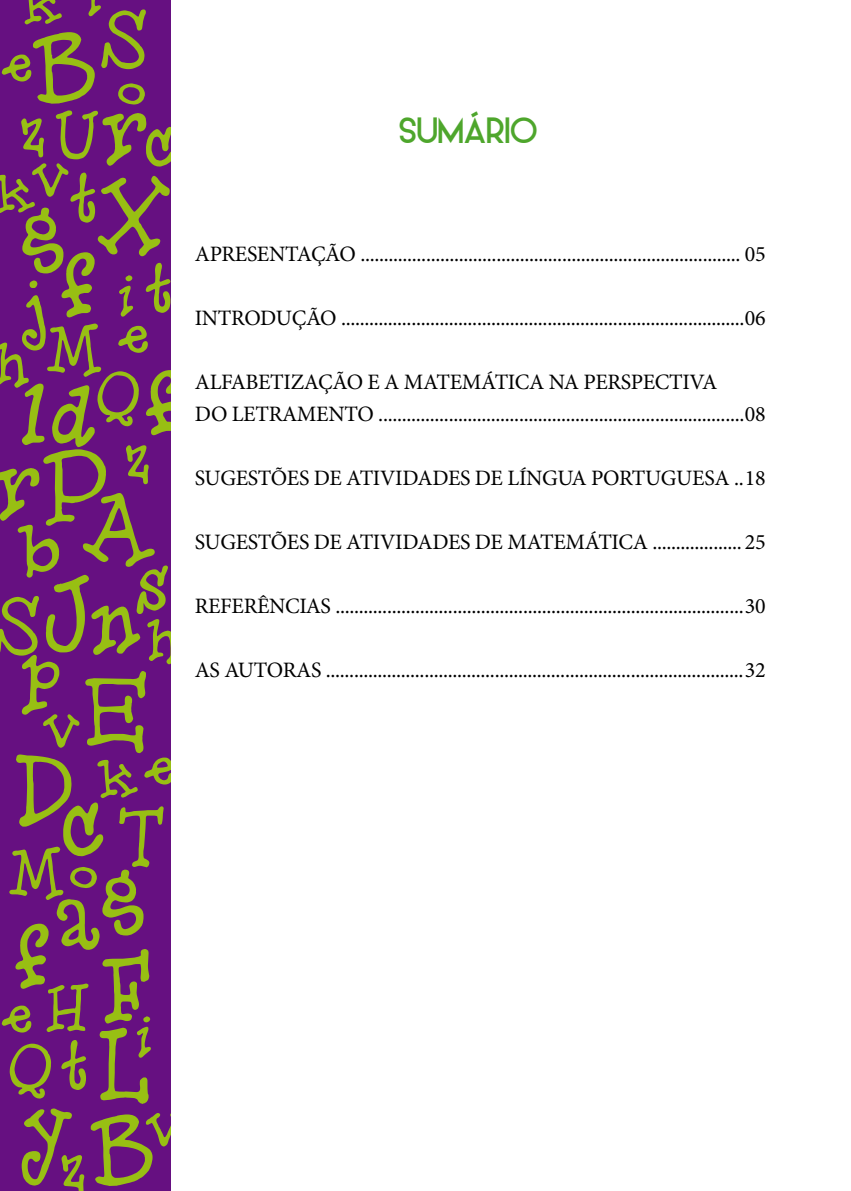
<style>
.page{position:relative;width:851px;height:1191px;background:#fff}
.page>*{position:absolute;margin:0;border:0;box-sizing:border-box;transform-origin:0 0}
.t1{font:111.2px "Hero Of Fools";color:#98bf13}
.t2{font:96.6px "Hero Of Fools";color:#98bf13}
.t3{font:91.6px "Hero Of Fools";color:#98bf13}
.t4{font:87.6px "Hero Of Fools";color:#98bf13}
.t5{font:85.8px "Hero Of Fools";color:#98bf13}
.t6{font:82.2px "Hero Of Fools";color:#98bf13}
.t7{font:72px/148.4px "Hero Of Fools";color:#98bf13;text-align:center}
.t8{font:32px "Alpaca Scarlett Demo";color:#4ea62c}
.t9{font:22px/32px "Minion Pro";letter-spacing:-.015em;color:#000}
</style>
<div class="page">
<div style="left:0;top:0;width:170px;height:1191px;background:#661081"></div>
<h3 class="t7" style="left:20px;top:-71px;width:45px">k</h3>
<h3 class="t5" style="left:100px;top:-5px;width:50px">S</h3>
<h1 class="t1" style="left:31px;top:8px;width:69px">B</h1>
<h3 class="t7" style="left:1px;top:-12px;width:36px">e</h3>
<h3 class="t7" style="left:117px;top:18px;width:33px">o</h3>
<h3 class="t7" style="left:20px;top:57px;width:78px">zU</h3>
<h1 class="t1" style="left:100px;top:75px;width:52px">r</h1>
<h3 class="t6" style="left:144px;top:106px;width:36px">c</h3>
<h3 class="t7" style="left:31px;top:102px;width:41px">v</h3>
<h3 class="t5" style="left:69px;top:156px;width:32px">t</h3>
<h3 class="t7" style="left:-7px;top:117px;width:45px">k</h3>
<h1 class="t1" style="left:96px;top:158px;width:77px">X</h1>
<h1 class="t1" style="left:20px;top:176px;width:49px">g</h1>
<h1 class="t1" style="left:60px;top:229px;width:40px">f</h1>
<h3 class="t5" style="left:144px;top:246px;width:32px">t</h3>
<h3 class="t7" style="left:117px;top:219px;width:20px">i</h3>
<h3 class="t3" style="left:20px;top:260px;width:29px">j</h3>
<h3 class="t7" style="left:46px;top:274px;width:58px">M</h3>
<h3 class="t7" style="left:117px;top:259px;width:36px">e</h3>
<h3 class="t7" style="left:-6px;top:287px;width:34px">h</h3>
<h1 class="t1" style="left:144px;top:347px;width:40px">f</h1>
<h3 class="t7" style="left:96px;top:320px;width:47px">Q</h3>
<h1 class="t1" style="left:20px;top:355px;width:30px">l</h1>
<h1 class="t1" style="left:50px;top:361px;width:46px">d</h1>
<h3 class="t7" style="left:124px;top:384px;width:28px">z</h3>
<h1 class="t1" style="left:-7px;top:430px;width:117px">rP</h1>
<h1 class="t1" style="left:80px;top:471px;width:77px">A</h1>
<h3 class="t4" style="left:20px;top:504px;width:43px">b</h3>
<h3 class="t5" style="left:135px;top:542px;width:37px">s</h3>
<h1 class="t1" style="left:42px;top:555px;width:51px">J</h1>
<h3 class="t5" style="left:-7px;top:582px;width:50px">S</h3>
<h1 class="t1" style="left:88px;top:573px;width:56px">n</h1>
<h3 class="t7" style="left:146px;top:564px;width:34px">h</h3>
<h2 class="t2" style="left:20px;top:623px;width:43px">p</h2>
<h1 class="t1" style="left:83px;top:653px;width:67px">E</h1>
<h3 class="t7" style="left:42px;top:653px;width:60px">v o</h3>
<h1 class="t1" style="left:14px;top:729px;width:63px">D</h1>
<h3 class="t7" style="left:143px;top:691px;width:36px">e</h3>
<h3 class="t7" style="left:96px;top:702px;width:45px">k</h3>
<h1 class="t1" style="left:60px;top:774px;width:48px">c</h1>
<h3 class="t5" style="left:117px;top:794px;width:49px">T</h3>
<h3 class="t7" style="left:8px;top:797px;width:58px">M</h3>
<h1 class="t1" style="left:100px;top:838px;width:49px">g</h1>
<h1 class="t1" style="left:54px;top:864px;width:51px">a</h1>
<h1 class="t1" style="left:14px;top:900px;width:40px">f</h1>
<h1 class="t1" style="left:100px;top:929px;width:55px">F</h1>
<h3 class="t7" style="left:46px;top:931px;width:42px">H</h3>
<h3 class="t7" style="left:1px;top:939px;width:36px">e</h3>
<h3 class="t7" style="left:135px;top:960px;width:20px">i</h3>
<h1 class="t1" style="left:96px;top:1003px;width:55px">L</h1>
<h3 class="t5" style="left:60px;top:1023px;width:32px">t</h3>
<h3 class="t7" style="left:8px;top:992px;width:47px">Q</h3>
<h1 class="t1" style="left:20px;top:1077px;width:56px">y</h1>
<h3 class="t7" style="left:144px;top:1051px;width:41px">v</h3>
<h1 class="t1" style="left:88px;top:1090px;width:69px">B</h1>
<h3 class="t7" style="left:60px;top:1094px;width:28px">z</h3>
<h3 class="t8" style="left:399px;top:109px;width:140px">SUMÁRIO</h3>
<p class="t9" style="left:195px;top:238px;width:572px">APRESENTAÇÃO ................................................................................. 05</p>
<p class="t9" style="left:195px;top:302px;width:572px">INTRODUÇÃO ......................................................................................06</p>
<p class="t9" style="left:195px;top:366px;width:572px">ALFABETIZAÇÃO E A MATEMÁTICA NA PERSPECTIVA<br>DO LETRAMENTO ..............................................................................08</p>
<p class="t9" style="left:195px;top:462px;width:572px">SUGESTÕES DE ATIVIDADES DE LÍNGUA PORTUGUESA ..18</p>
<p class="t9" style="left:195px;top:526px;width:572px">SUGESTÕES DE ATIVIDADES DE MATEMÁTICA ...................25</p>
<p class="t9" style="left:195px;top:590px;width:572px">REFERÊNCIAS .......................................................................................30</p>
<p class="t9" style="left:195px;top:654px;width:572px">AS AUTORAS .........................................................................................32</p>
</div>
